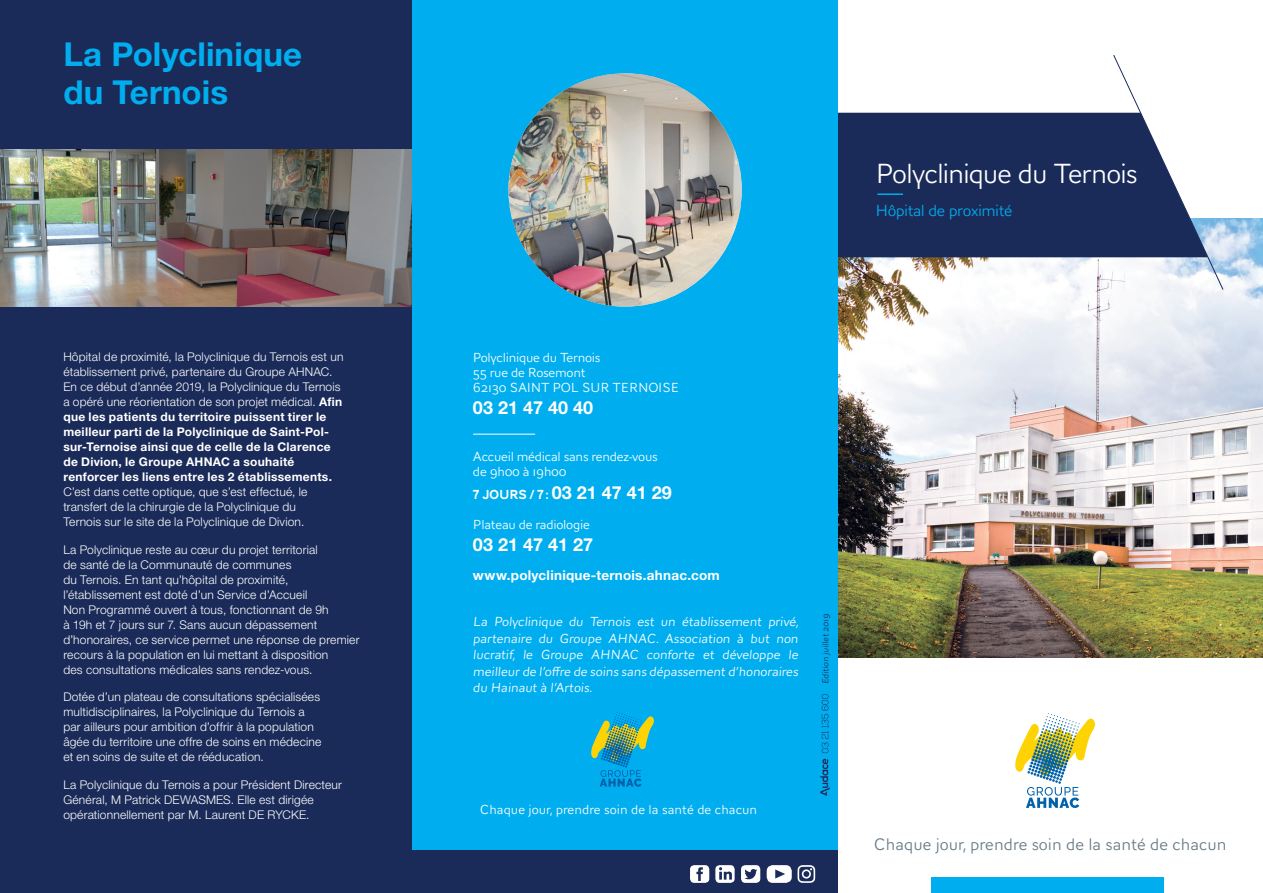
<style>
.page{position:relative;width:1263px;height:893px;background:#fff}
.page>*{position:absolute;margin:0;border:0;box-sizing:border-box;transform-origin:0 0}
.t1{font:700 33px/38px "Helvetica Neue LT Std";letter-spacing:.005em;color:#00aeef}
.t2{font:300 28.5px "AW Conqueror Sans";letter-spacing:-.04em;color:#fff}
.t3{font:700 18px "Helvetica Neue LT Std";color:#fff}
.t4{font:300 17.1px "AW Conqueror Sans";color:#647882}
.t5{font:300 16.5px "AW Conqueror Sans";letter-spacing:-.03em;color:#00aeef}
.t6{font:300 13.5px/16.5px "AW Conqueror Sans";letter-spacing:-.02em;color:#fff}
.t7{font:300 13.5px "AW Conqueror Sans";color:#fff}
.t8{font:700 13.5px "Helvetica Neue LT Std";letter-spacing:.02em;color:#fff}
.t9{font:300 12px/15px "Helvetica Neue LT Std";letter-spacing:.015em;color:#fff}
.t10{font:700 12px/15px "Helvetica Neue LT Std";letter-spacing:.025em;color:#fff}
.t11{font:300 9px "AW Conqueror Sans";color:#1b2b59}
.s1{font-weight:300}
.s2{font-family:"AW Conqueror Carved One";font-weight:400;font-size:13.5px}
</style>
<div class="page">
<div style="left:0;top:0;width:412px;height:893px;background:#1b2b59"></div>
<img style="left:838px;top:219px;width:425px;height:439px">
<img style="left:0;top:150px;width:412px;height:157px">
<div style="left:838px;top:113px;width:275px;height:144px;background:#1b2b59"></div>
<svg style="left:1015px;top:713px;width:80px;height:95px"></svg>
<div style="left:931px;top:877px;width:233px;height:16px;background:#00aeef"></div>
<svg style="left:1113px;top:55px;width:110px;height:235px"></svg>
<div style="left:412px;top:0;width:426px;height:856px;background:#00aeef"></div>
<hr style="left:877px;top:193px;width:26px;height:2px;background:#00aeef">
<hr style="left:473px;top:434px;width:62px;height:1px;background:#fff">
<img style="left:820px;top:694px;width:9px;height:101px">
<img style="left:508px;top:73px;width:234px;height:234px;border-radius:117px">
<svg style="left:591px;top:712px;width:63px;height:75px"></svg>
<div style="left:412px;top:850px;width:426px;height:43px;background:#1b2b59"></div>
<svg style="left:797px;top:865px;width:18px;height:18px"></svg>
<div style="left:767px;top:865px;width:25px;height:18px;background:#fff;border-radius:6px"></div>
<svg style="left:775px;top:869px;width:10px;height:9px"></svg>
<div style="left:690px;top:865px;width:19px;height:18px;background:#fff;border-radius:4px"></div>
<svg style="left:696px;top:867px;width:7px;height:14px"></svg>
<div style="left:741px;top:865px;width:19px;height:18px;background:#fff;border-radius:4px"></div>
<svg style="left:744px;top:869px;width:13px;height:10px"></svg>
<div style="left:715px;top:865px;width:20px;height:18px;background:#fff;border-radius:4px"></div>
<svg style="left:719px;top:867px;width:13px;height:13px"></svg>
<h1 class="t1" style="left:63px;top:35px;width:240px">La Polyclinique du Ternois</h1>
<p class="t10" style="left:63px;top:349px;width:282px"><span class="s1">Hôpital de proximité, la Polyclinique du Ternois est un établissement privé, partenaire du Groupe AHNAC.<br>En ce début d’année 2019, la Polyclinique du Ternois a opéré une réorientation de son projet médical.</span> Afin que les patients du territoire puissent tirer le meilleur parti de la Polyclinique de Saint-Pol&shy;sur-Ternoise ainsi que de celle de la Clarence de Divion, le Groupe AHNAC a souhaité renforcer les liens entre les 2 établissements.</p>
<p class="t9" style="left:63px;top:484px;width:246px">C’est dans cette optique, que s’est effectué, le transfert de la chirurgie de la Polyclinique du<br>Ternois sur le site de la Polyclinique de Divion.</p>
<p class="t9" style="left:63px;top:541px;width:298px">La Polyclinique reste au cœur du projet territorial<br>de santé de la Communauté de communes<br>du Ternois. En tant qu’hôpital de proximité, l’établissement est doté d’un Service d’Accueil<br>Non Programmé ouvert à tous, fonctionnant de 9h<br>à 19h et 7 jours sur 7. Sans aucun dépassement d’honoraires, ce service permet une réponse de premier recours à la population en lui mettant à disposition<br>des consultations médicales sans rendez-vous.</p>
<p class="t9" style="left:63px;top:689px;width:259px">Dotée d’un plateau de consultations spécialisées multidisciplinaires, la Polyclinique du Ternois a par ailleurs pour ambition d’offrir à la population âgée du territoire une offre de soins en médecine et en soins de suite et de rééducation.</p>
<p class="t9" style="left:63px;top:777px;width:280px">La Polyclinique du Ternois a pour Président Directeur<br>Général, M Patrick DEWASMES. Elle est dirigée opérationnellement par M. Laurent DE RYCKE.</p>
<h2 class="t2" style="left:875px;top:150px;width:264px">Polyclinique du Ternois</h2>
<h3 class="t5" style="left:875px;top:197px;width:139px">Hôpital de proximité</h3>
<p class="t6" style="left:473px;top:350px;width:208px;line-height:15px">Polyclinique du Ternois<br>55 rue de Rosemont<br>62130 SAINT POL SUR TERNOISE</p>
<h3 class="t3" style="left:473px;top:397px;width:122px">03 21 47 40 40</h3>
<p class="t6" style="left:473px;top:449px;width:186px;line-height:15px">Accueil médical sans rendez-vous de 9h00 à 19h00</p>
<h3 class="t3" style="left:473px;top:482px;width:200px"><span class="s2">7 JOURS / 7 :</span> 03 21 47 41 29</h3>
<p class="t6" style="left:473px;top:516px;width:119px">Plateau de radiologie</p>
<h3 class="t3" style="left:473px;top:533px;width:122px">03 21 47 41 27</h3>
<p class="t8" style="left:473px;top:567px;width:248px">www.polyclinique-ternois.ahnac.com</p>
<p class="t6" style="left:473px;top:613px;width:330px;text-align:justify">La Polyclinique du Ternois est un établissement privé, partenaire du Groupe AHNAC. Association à but non lucratif, le Groupe AHNAC conforte et développe le meilleur de l’offre de soins sans dépassement d’honoraires du Hainaut à l’Artois.</p>
<p class="t11" style="left:818px;top:684px;width:73px;rotate:-90deg">Edition juillet 2019</p>
<p class="t7" style="left:480px;top:798px;width:279px">Chaque jour, prendre soin de la santé de chacun</p>
<h3 class="t4" style="left:874px;top:830px;width:354px">Chaque jour, prendre soin de la santé de chacun</h3>
</div>
